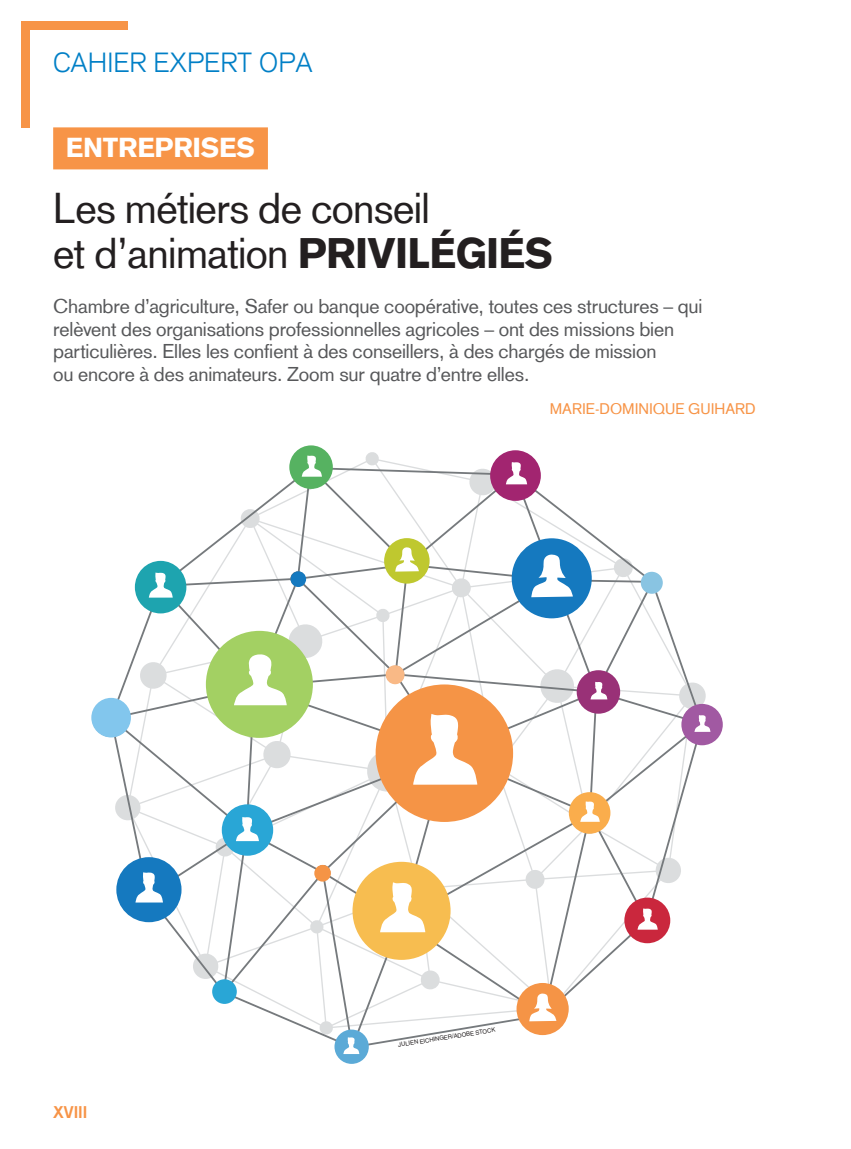
<style>
.page{position:relative;width:851px;height:1149px;background:#fff}
.page>*{position:absolute;margin:0;border:0;box-sizing:border-box;transform-origin:0 0}
.t1{font:42px/45px "Basic Commercial LT Com";letter-spacing:-.015em;color:#231f20}
.t2{font:300 27px "Basic Commercial LT Com";letter-spacing:.01em;color:#007fc6}
.t3{font:900 27px "Basic Commercial LT Com";letter-spacing:-.01em;color:#fff}
.t4{font:19.5px/22.5px "Basic Commercial LT Com";letter-spacing:-.01em;color:#57585a}
.t5{font:700 16.5px "Basic Commercial LT Com";color:#f79447}
.t6{font:15px "Basic Commercial LT Com";color:#f79447}
.t7{font:6px "Helvetica LT Std";color:#231f20}
.s1{font-weight:900}
</style>
<div class="page">
<div style="left:53px;top:127px;width:215px;height:42px;background:#f79447"></div>
<div style="left:21px;top:21px;width:107px;height:9px;background:#f79447"></div>
<div style="left:21px;top:21px;width:9px;height:107px;background:#f79447"></div>
<svg style="left:289px;top:445px;width:44px;height:44px"></svg>
<div style="left:334px;top:1029px;width:35px;height:34px;background:#5baad7;border-radius:50%"></div>
<div style="left:681px;top:703px;width:41px;height:42px;background:#a159a2;border-radius:50%"></div>
<svg style="left:91px;top:452px;width:627px;height:602px"></svg>
<h2 class="t2" style="left:53px;top:47px;width:260px">CAHIER EXPERT OPA</h2>
<h2 class="t3" style="left:66px;top:131px;width:190px">ENTREPRISES</h2>
<h1 class="t1" style="left:53px;top:186px;width:501px">Les métiers de conseil<br>et d’animation <span class="s1">PRIVILÉGIÉS</span></h1>
<p class="t4" style="left:53px;top:295px;width:650px">Chambre d’agriculture, Safer ou banque coopérative, toutes ces structures – qui relèvent des organisations professionnelles agricoles – ont des missions bien particulières. Elles les confient à des conseillers, à des chargés de mission<br>ou encore à des animateurs. Zoom sur quatre d’entre elles.</p>
<p class="t6" style="left:549px;top:400px;width:207px">MARIE-DOMINIQUE GUIHARD</p>
<p class="t5" style="left:53px;top:1102px;width:36px">XVIII</p>
<p class="t7" style="left:397px;top:1041px;width:100px;rotate:-9deg">JULIEN EICHINGER/ADOBE STOCK</p>
</div>
